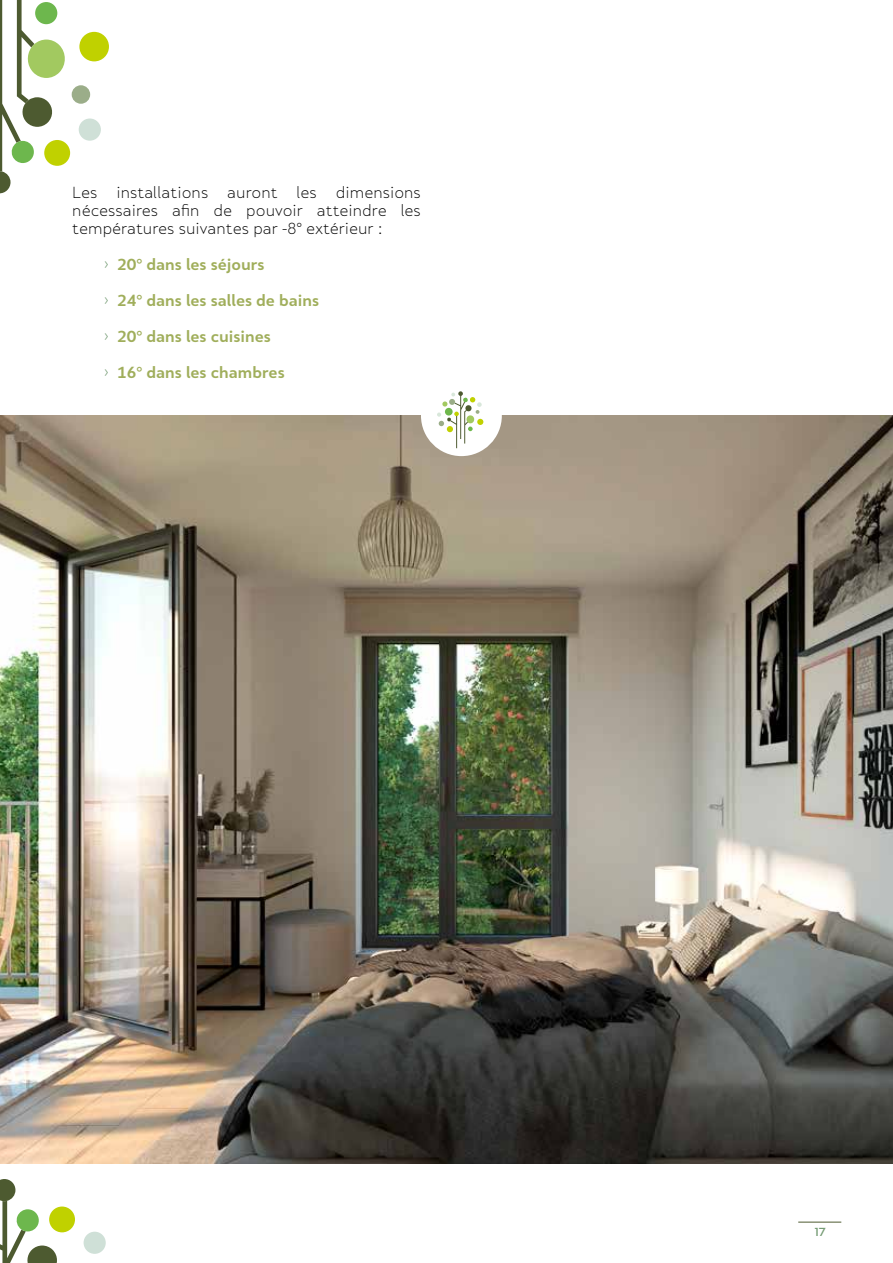
<style>
.page{position:relative;width:893px;height:1263px;background:#fff}
.page>*{position:absolute;margin:0;border:0;box-sizing:border-box;transform-origin:0 0}
.t1{font:300 15px/18px "Skola Sans";color:#000;text-align:justify}
.t2{font:700 15px "Skola Sans";color:#a0ae5b}
.t3{font:700 12px "Neutraface 2 Display";color:#749b73;scale:1.05 1}
.s1{font-weight:300;color:#749b73}
</style>
<div class="page">
<hr style="left:798px;top:1222px;width:43px;height:1px;background:#4d5a30">
<div style="left:79px;top:32px;width:30px;height:29px;background:#c0d100;border-radius:50%"></div>
<div style="left:79px;top:118px;width:22px;height:23px;background:#cfe0d7;border-radius:50%"></div>
<div style="left:72px;top:85px;width:18px;height:19px;background:#9bad89;border-radius:50%"></div>
<div style="left:44px;top:140px;width:26px;height:26px;background:#c0d100;border-radius:50%"></div>
<svg style="left:0;top:0;width:67px;height:193px"></svg>
<img style="left:0;top:416px;width:893px;height:747px">
<div style="left:84px;top:1232px;width:22px;height:22px;background:#cfe0d7;border-radius:50%"></div>
<div style="left:49px;top:1206px;width:26px;height:26px;background:#c0d100;border-radius:50%"></div>
<svg style="left:0;top:1179px;width:58px;height:84px"></svg>
<div style="left:421px;top:375px;width:81px;height:81px;background:#fff;border-radius:50%"></div>
<svg style="left:437px;top:391px;width:46px;height:57px"></svg>
<p class="t1" style="left:72px;top:183px;width:350px;text-indent:263px">dimensions nécessaires afin de pouvoir atteindre les températures suivantes par -8° extérieur :</p>
<p class="t2" style="left:104px;top:255px;width:162px"><span class="s1">›</span> 20° dans les séjours</p>
<p class="t2" style="left:104px;top:291px;width:217px"><span class="s1">›</span> 24° dans les salles de bains</p>
<p class="t2" style="left:104px;top:327px;width:169px"><span class="s1">›</span> 20° dans les cuisines</p>
<p class="t2" style="left:104px;top:363px;width:182px"><span class="s1">›</span> 16° dans les chambres</p>
<p class="t1" style="left:72px;top:183px;width:27px">Les</p>
<p class="t1" style="left:116px;top:183px;width:93px">installations</p>
<p class="t1" style="left:227px;top:183px;width:52px">auront</p>
<p class="t1" style="left:297px;top:183px;width:22px">les</p>
<p class="t3" style="left:815px;top:1225px;width:12px">17</p>
</div>
